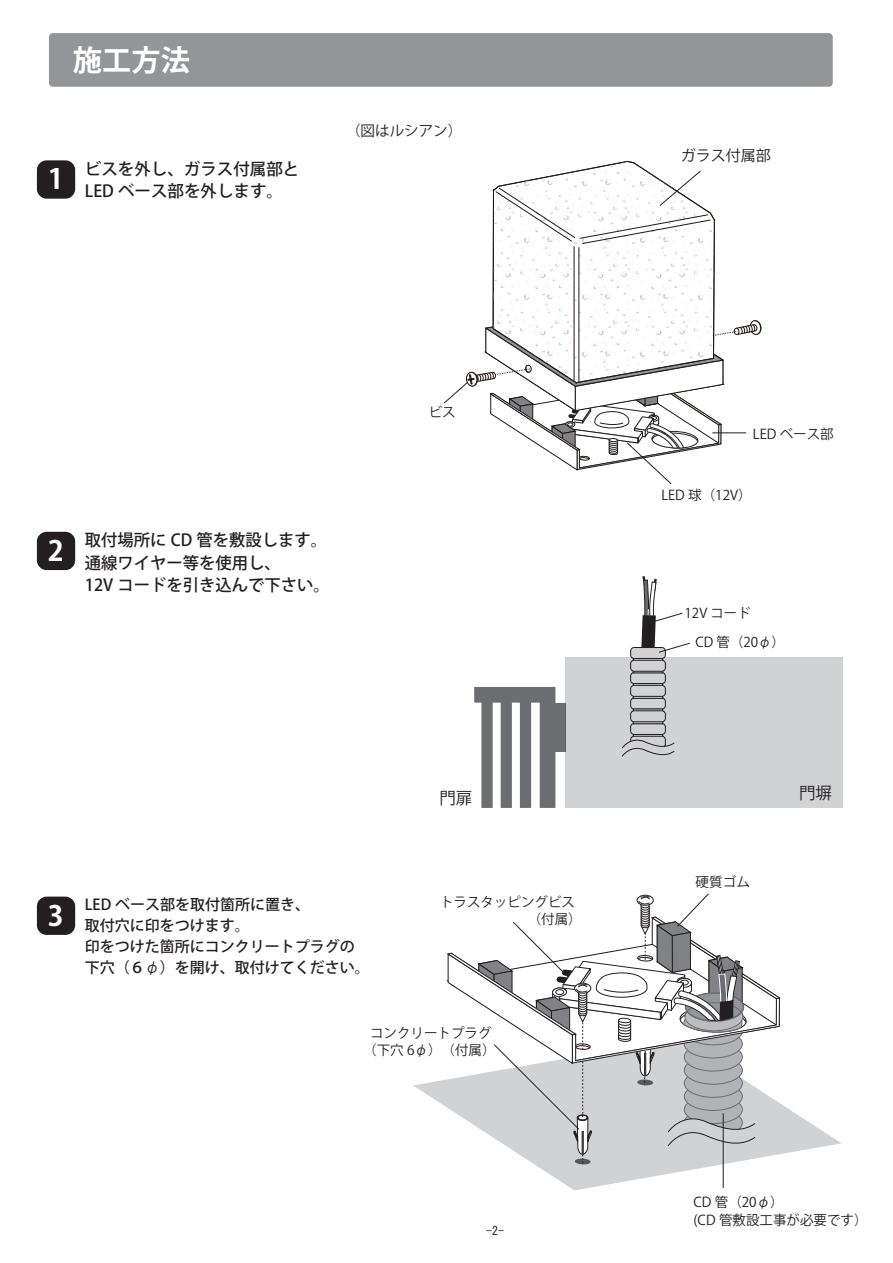
<style>
.page{position:relative;width:893px;height:1263px;background:#fff}
.page>*{position:absolute;margin:0;border:0;box-sizing:border-box;transform-origin:0 0}
.t1{font:700 29.25px "Koz Go Pro";color:#fff}
.t2{font:700 27.75px "Koz Go Pro";color:#fff}
.t3{font:500 16.5px/22.5px "Koz Go Pro";color:#231f20}
.t4{font:16.5px "Koz Go Pro";color:#231f20}
.t5{font:500 15px/21px "Koz Go Pro";color:#231f20}
.t6{font:15px "Koz Go Pro";color:#231f20}
.t7{font:14.55px "Koz Go Pro";color:#231f20}
.t8{font:13.5px/17.9px "Koz Go Pro";color:#231f20}
.t9{font:12px "MS Gothic";color:#231f20}
.s1{font-family:"MS Gothic"}
.s2{font-family:"MS Gothic";font-weight:400}
.s3{font-family:"MS P Gothic"}
</style>
<div class="page">
<div style="left:49px;top:33px;width:784px;height:54px;background:#939598;border-radius:4px"></div>
<div style="left:37px;top:160px;width:38px;height:39px;background:#231f20;border-radius:10px"></div>
<div style="left:37px;top:532px;width:38px;height:38px;background:#231f20;border-radius:10px"></div>
<div style="left:37px;top:897px;width:38px;height:38px;background:#231f20;border-radius:10px"></div>
<svg style="left:474px;top:576px;width:370px;height:232px"></svg>
<svg style="left:493px;top:160px;width:222px;height:141px"></svg>
<hr style="left:574px;top:246px;width:1px;height:135px;background:#201814">
<hr style="left:579px;top:247px;width:1px;height:135px;background:#201814">
<svg style="left:444px;top:301px;width:318px;height:183px"></svg>
<svg style="left:495px;top:171px;width:216px;height:73px"></svg>
<svg style="left:413px;top:1079px;width:428px;height:111px"></svg>
<hr style="left:723px;top:1113px;width:1px;height:75px;background:#231f20">
<svg style="left:447px;top:893px;width:333px;height:272px"></svg>
<h1 class="t1" style="left:73px;top:41px;width:118px">施工方法</h1>
<h2 class="t2" style="left:48px;top:161px;width:17px">1</h2>
<p class="t3" style="left:85px;top:158px;width:216px">ビスを外し、ガラス付属部と<br>LED ベース部を外します。</p>
<p class="t7" style="left:346px;top:121px;width:118px">（図はルシアン）</p>
<p class="t6" style="left:681px;top:145px;width:91px">ガラス付属部</p>
<h2 class="t2" style="left:48px;top:533px;width:17px">2</h2>
<p class="t3" style="left:85px;top:530px;width:246px">取付場所に CD 管を敷設します。通線ワイヤー等を使用し、<br>12V コードを引き込んで下さい。</p>
<p class="t8" style="left:429px;top:403px;width:28px">ビス</p>
<p class="t8" style="left:753px;top:426px;width:82px">LED ベース部</p>
<p class="t8" style="left:661px;top:487px;width:92px">LED 球（12V）</p>
<p class="t8" style="left:685px;top:605px;width:68px">12V コード</p>
<p class="t8" style="left:695px;top:633px;width:91px">CD 管（20<span class="s1">φ</span>）</p>
<p class="t4" style="left:439px;top:787px;width:34px">門扉</p>
<p class="t4" style="left:799px;top:782px;width:34px">門塀</p>
<h2 class="t2" style="left:48px;top:897px;width:17px">3</h2>
<p class="t5" style="left:85px;top:894px;width:286px">LED ベース部を取付箇所に置き、<br>取付穴に印をつけます。<br>印をつけた箇所にコンクリートプラグの下穴（６<span class="s2">φ</span>）を開け、取付けてください。</p>
<p class="t8" style="left:440px;top:894px;width:136px">トラスタッピングビス</p>
<p class="t8" style="left:363px;top:1025px;width:134px;line-height:16.6px;text-align:center">コンクリートプラグ（下穴 6<span class="s1">φ</span>）　（付属）</p>
<p class="t8" style="left:696px;top:874px;width:56px">硬質ゴム</p>
<p class="t9" style="left:486px;top:1224px;width:19px">-2-</p>
<p class="t8" style="left:693px;top:1194px;width:176px">CD 管（20<span class="s3">φ</span>）<br>(CD 管敷設工事が必要です）</p>
</div>
